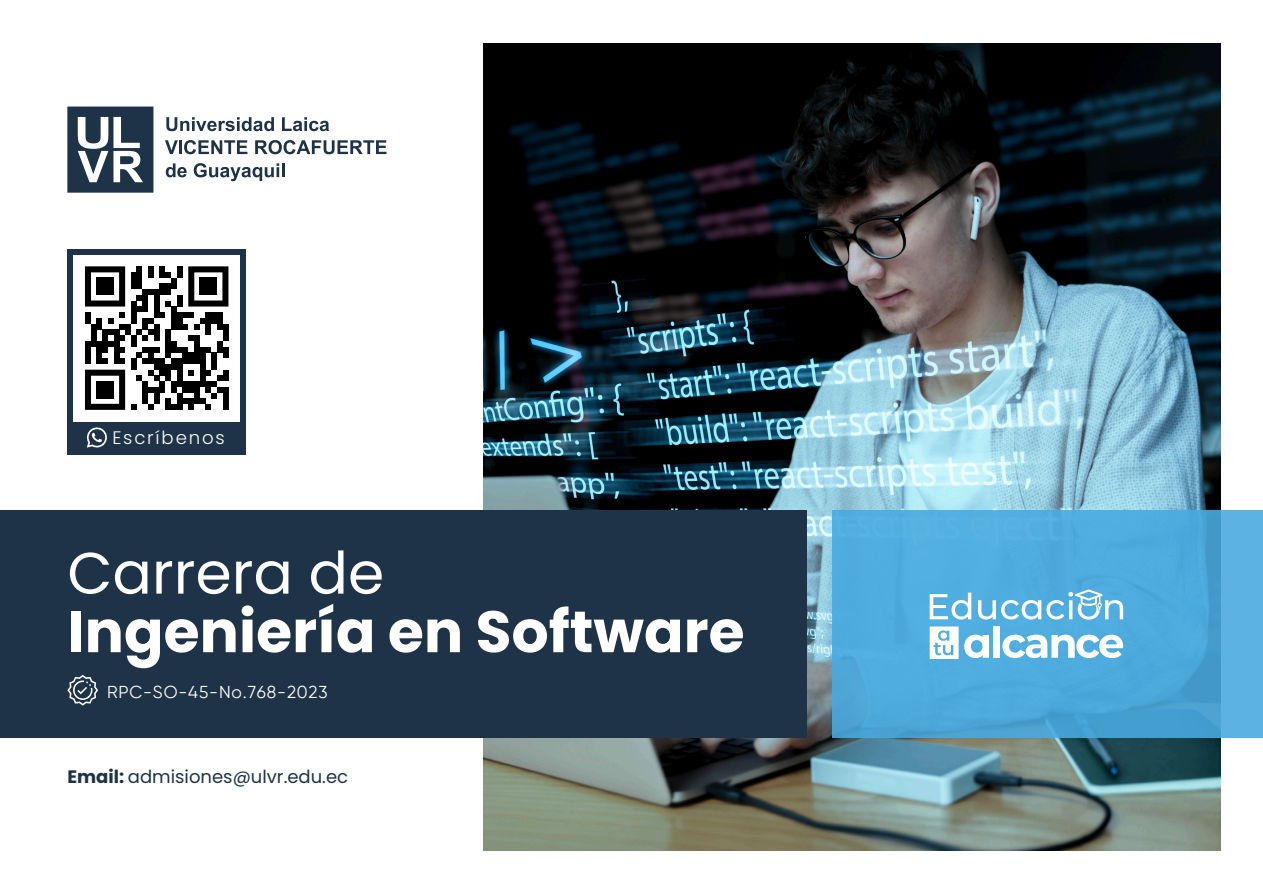
<style>
.page{position:relative;width:1263px;height:893px;background:#fff}
.page>*{position:absolute;margin:0;border:0;box-sizing:border-box;transform-origin:0 0}
.t1{font:700 58.35px "Poppins";color:#fff}
.t2{font:58.35px "Poppins";color:#fff}
.t3{font:300 18.15px "Poppins";letter-spacing:.1em;color:#fff}
.t4{font:18px "Poppins";color:#1e3348}
.t5{font:17.25px "Gilroy";letter-spacing:.05em;color:#fff}
.s1{font-weight:700}
</style>
<div class="page">
<img style="left:483px;top:43px;width:737px;height:807px">
<svg style="left:67px;top:107px;width:86px;height:86px"></svg>
<svg style="left:166px;top:117px;width:108px;height:14px"></svg>
<svg style="left:282px;top:117px;width:47px;height:14px"></svg>
<svg style="left:165px;top:140px;width:13px;height:14px"></svg>
<hr style="left:179px;top:140px;width:3px;height:14px;background:#1e3348">
<svg style="left:184px;top:140px;width:63px;height:14px"></svg>
<svg style="left:255px;top:140px;width:131px;height:14px"></svg>
<svg style="left:166px;top:163px;width:21px;height:14px"></svg>
<svg style="left:194px;top:163px;width:85px;height:18px"></svg>
<hr style="left:282px;top:163px;width:3px;height:14px;background:#1e3348">
<div style="left:0;top:510px;width:807px;height:228px;background:#1e3348"></div>
<div style="left:832px;top:510px;width:431px;height:228px;background:#49aae0"></div>
<div style="left:993px;top:626px;width:7px;height:32px;background:#fff"></div>
<svg style="left:1002px;top:635px;width:121px;height:23px"></svg>
<svg style="left:930px;top:593px;width:41px;height:26px"></svg>
<svg style="left:930px;top:626px;width:59px;height:33px"></svg>
<svg style="left:978px;top:589px;width:145px;height:31px"></svg>
<svg style="left:67px;top:675px;width:31px;height:31px"></svg>
<div style="left:67px;top:249px;width:179px;height:205px;background:#1e3348"></div>
<div style="left:73px;top:255px;width:167px;height:166px;background:#fff"></div>
<svg style="left:85px;top:266px;width:143px;height:144px"></svg>
<div style="left:96px;top:278px;width:18px;height:17px;background:#000"></div>
<div style="left:200px;top:278px;width:17px;height:17px;background:#000"></div>
<div style="left:96px;top:381px;width:18px;height:17px;background:#000"></div>
<svg style="left:86px;top:427px;width:21px;height:21px"></svg>
<p class="t3" style="left:112px;top:427px;width:114px">Escríbenos</p>
<h1 class="t2" style="left:67px;top:539px;width:318px">Carrera de</h1>
<h1 class="t1" style="left:67px;top:598px;width:679px">Ingeniería en Software</h1>
<p class="t5" style="left:107px;top:681px;width:222px">RPC-SO-45-No.768-2023</p>
<p class="t4" style="left:67px;top:766px;width:282px"><span class="s1">Email:</span> admisiones@ulvr.edu.ec</p>
</div>
